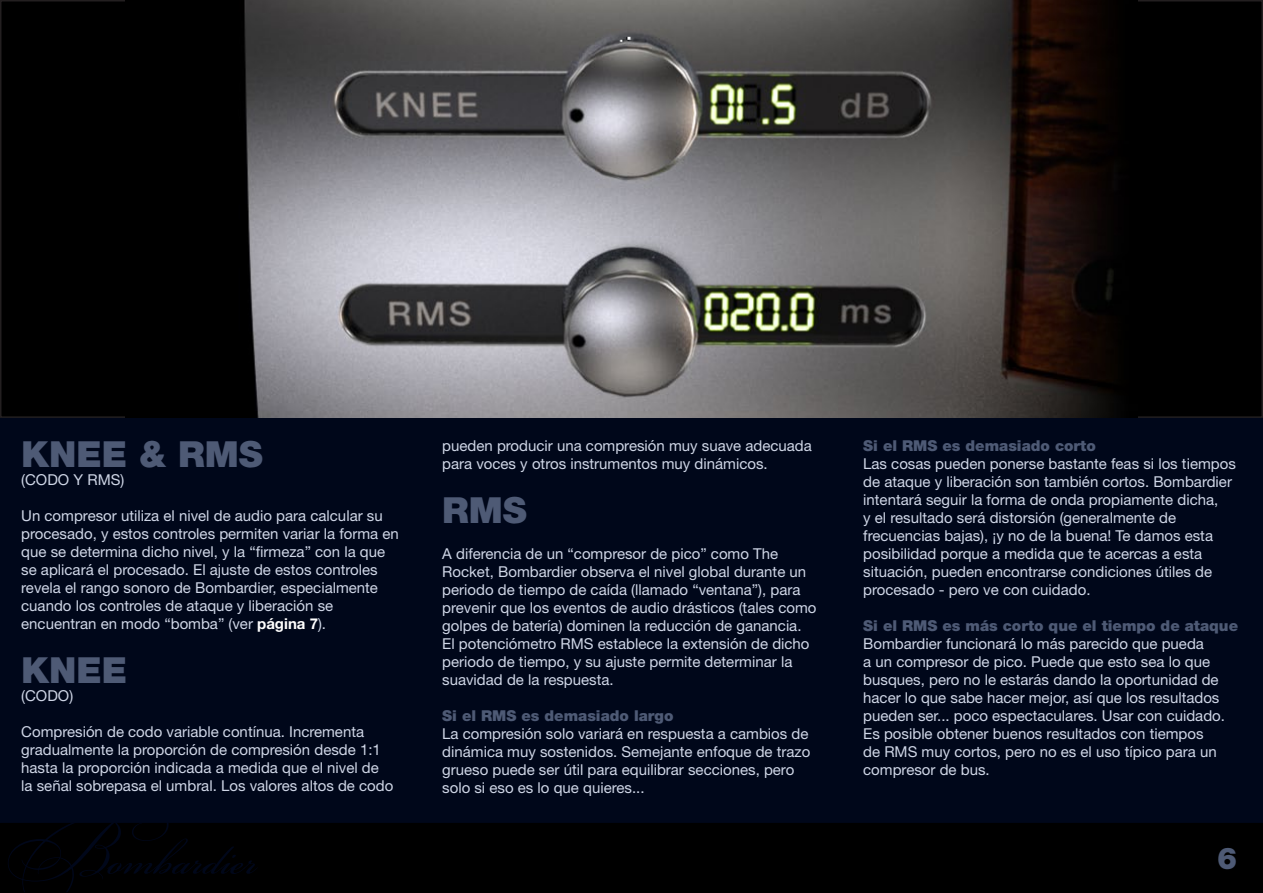
<style>
.page{position:relative;width:1263px;height:893px;background:#00071a}
.page>*{position:absolute;margin:0;border:0;box-sizing:border-box;transform-origin:0 0}
.t1{font:900 36px "Helvetica Neue";color:#4e5a75}
.t2{font:900 30px "Helvetica Neue";color:#4e5a75}
.t3{font:15px/18px "Helvetica Neue";color:#cfd6e6}
.t4{font:900 15px "Helvetica Neue";color:#4e5a75}
.s1{font-weight:700;color:#fff}
</style>
<div class="page">
<div style="left:0;top:823px;width:1263px;height:70px;background:#000"></div>
<div style="left:1px;top:1px;width:1261px;height:416px;background:#000"></div>
<svg style="left:8px;top:823px;width:250px;height:69px"></svg>
<img style="left:126px;top:0;width:1011px;height:418px">
<h1 class="t1" style="left:21px;top:432px;width:27px">Knee</h1>
<h1 class="t1" style="left:139px;top:432px;width:125px">&amp; RMS</h1>
<p class="t3" style="left:21px;top:470px;width:105px">(CODO Y RMS)</p>
<p class="t3" style="left:21px;top:506px;width:379px">Un compresor utiliza el nivel de audio para calcular su procesado, y estos controles permiten variar la forma en que se determina dicho nivel, y la “firmeza” con la que se aplicará el procesado. El ajuste de estos controles revela el rango sonoro de Bombardier, especialmente cuando los controles de ataque y liberación se encuentran en modo “bomba” (ver <span class="s1">página 7</span>).</p>
<h1 class="t1" style="left:21px;top:648px;width:108px">KNEE</h1>
<p class="t3" style="left:21px;top:686px;width:53px">(CODO)</p>
<p class="t3" style="left:21px;top:722px;width:374px">Compresión de codo variable contínua. Incrementa gradualmente la proporción de compresión desde 1:1 hasta la proporción indicada a medida que el nivel de la señal sobrepasa el umbral. Los valores altos de codo</p>
<p class="t3" style="left:442px;top:436px;width:371px">pueden producir una compresión muy suave adecuada para voces y otros instrumentos muy dinámicos.</p>
<h1 class="t1" style="left:442px;top:489px;width:86px">RMS</h1>
<p class="t3" style="left:442px;top:544px;width:376px">A diferencia de un “compresor de pico” como The Rocket, Bombardier observa el nivel global durante un periodo de tiempo de caída (llamado “ventana”), para prevenir que los eventos de audio drásticos (tales como golpes de batería) dominen la reducción de ganancia.<br>El potenciómetro RMS establece la extensión de dicho periodo de tiempo, y su ajuste permite determinar la suavidad de la respuesta.</p>
<p class="t4" style="left:442px;top:707px;width:233px">Si el RMS es demasiado largo</p>
<p class="t3" style="left:442px;top:724px;width:370px">La compresión solo variará en respuesta a cambios de dinámica muy sostenidos. Semejante enfoque de trazo grueso puede ser útil para equilibrar secciones, pero solo si eso es lo que quieres...</p>
<p class="t4" style="left:863px;top:436px;width:234px">Si el RMS es demasiado corto</p>
<p class="t3" style="left:863px;top:454px;width:374px">Las cosas pueden ponerse bastante feas si los tiempos de ataque y liberación son también cortos. Bombardier intentará seguir la forma de onda propiamente dicha,<br>y el resultado será distorsión (generalmente de frecuencias bajas), ¡y no de la buena! Te damos esta posibilidad porque a medida que te acercas a esta situación, pueden encontrarse condiciones útiles de procesado - pero ve con cuidado.</p>
<p class="t4" style="left:863px;top:616px;width:376px">Si el RMS es más corto que el tiempo de ataque</p>
<p class="t3" style="left:863px;top:634px;width:363px">Bombardier funcionará lo más parecido que pueda<br>a un compresor de pico. Puede que esto sea lo que busques, pero no le estarás dando la oportunidad de hacer lo que sabe hacer mejor, así que los resultados pueden ser... poco espectaculares. Usar con cuidado.<br>Es posible obtener buenos resultados con tiempos<br>de RMS muy cortos, pero no es el uso típico para un compresor de bus.</p>
<h2 class="t2" style="left:1217px;top:841px;width:22px">6</h2>
</div>
